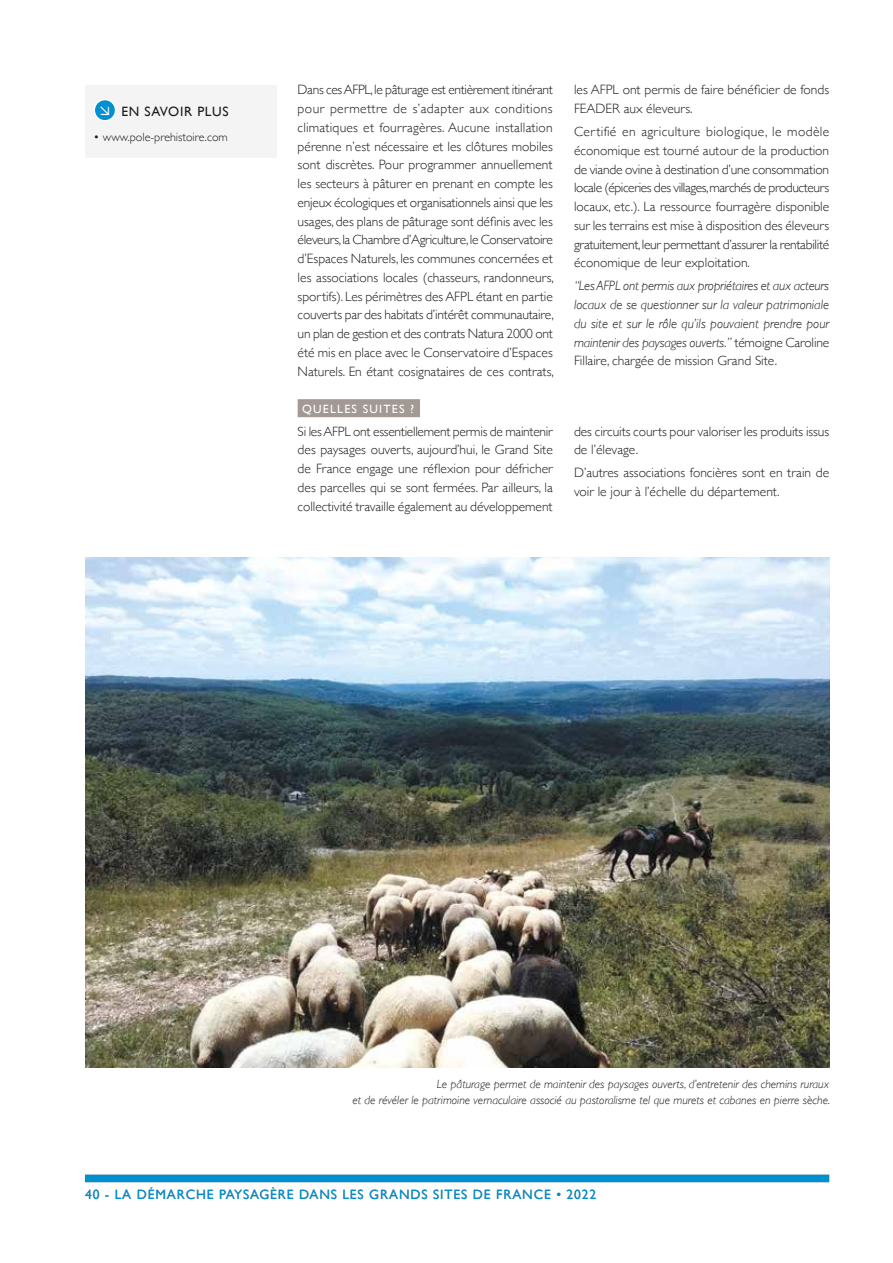
<style>
.page{position:relative;width:893px;height:1263px;background:#fff}
.page>*{position:absolute;margin:0;border:0;box-sizing:border-box;transform-origin:0 0}
.t1{font:300 13.5px/18.8px "Gill Sans";color:#1d1d1b;text-align:justify}
.t2{font:italic 300 13.5px/18.8px "Gill Sans";letter-spacing:-.01em;color:#1d1d1b;text-align:justify}
.t3{font:13.5px "Gill Sans";letter-spacing:.065em;color:#008fcf}
.t4{font:13.5px "Gill Sans";letter-spacing:.05em;color:#1d1d1b}
.t5{font:italic 300 12px/15.8px "Gill Sans";color:#1d1d1b;text-align:right}
.t6{font:300 12px "Gill Sans";color:#1d1d1b}
.t7{font:12px "Gill Sans";letter-spacing:.1em;color:#fff}
.s1{color:#fff}
.s2{font-style:normal}
</style>
<div class="page">
<div style="left:85px;top:85px;width:191px;height:72px;background:#f5f4f4"></div>
<div style="left:94px;top:100px;width:22px;height:21px;background:#008fcf;border-radius:50%"></div>
<div style="left:94px;top:99px;width:22px;height:23px;border:2px solid #fff;border-radius:50%"></div>
<div style="left:298px;top:399px;width:122px;height:18px;background:#a29995"></div>
<div style="left:85px;top:1175px;width:744px;height:7px;background:#008fcf"></div>
<img style="left:85px;top:557px;width:744px;height:510px">
<p class="t4" style="left:99px;top:104px;width:131px"><span class="s1">➢</span> EN SAVOIR PLUS</p>
<p class="t6" style="left:94px;top:127px;width:136px">• www.pole-prehistoire.com</p>
<p class="t1" style="left:298px;top:80px;width:258px">Dans ces AFPL, le pâturage est entièrement itinérant pour permettre de s’adapter aux conditions climatiques et fourragères. Aucune installation pérenne n’est nécessaire et les clôtures mobiles sont discrètes. Pour programmer annuellement les secteurs à pâturer en prenant en compte les enjeux écologiques et organisationnels ainsi que les usages, des plans de pâturage sont définis avec les éleveurs, la Chambre d’Agriculture, le Conservatoire d’Espaces Naturels, les communes concernées et les associations locales (chasseurs, randonneurs, sportifs). Les périmètres des AFPL étant en partie couverts par des habitats d’intérêt communautaire, un plan de gestion et des contrats Natura 2000 ont été mis en place avec le Conservatoire d’Espaces Naturels. En étant cosignataires de ces contrats,</p>
<p class="t1" style="left:574px;top:80px;width:257px">les AFPL ont permis de faire bénéficier de fonds<br>FEADER aux éleveurs.</p>
<p class="t1" style="left:574px;top:122px;width:257px">Certifié en agriculture biologique, le modèle économique est tourné autour de la production de viande ovine à destination d’une consommation locale (épiceries des villages, marchés de producteurs locaux, etc.). La ressource fourragère disponible sur les terrains est mise à disposition des éleveurs gratuitement, leur permettant d’assurer la rentabilité économique de leur exploitation.</p>
<p class="t2" style="left:574px;top:277px;width:257px">“Les AFPL ont permis aux propriétaires et aux acteurs locaux de se questionner sur la valeur patrimoniale du site et sur le rôle qu’ils pouvaient prendre pour maintenir des paysages ouverts.” <span class="s2">témoigne Caroline Fillaire, chargée de mission Grand Site.</span></p>
<p class="t7" style="left:302px;top:402px;width:114px">QUELLES SUITES ?</p>
<p class="t1" style="left:298px;top:421px;width:257px">Si les AFPL ont essentiellement permis de maintenir des paysages ouverts, aujourd’hui, le Grand Site de France engage une réflexion pour défricher des parcelles qui se sont fermées. Par ailleurs, la collectivité travaille également au développement</p>
<p class="t1" style="left:574px;top:421px;width:257px">des circuits courts pour valoriser les produits issus de l’élevage.</p>
<p class="t1" style="left:574px;top:463px;width:257px">D’autres associations foncières sont en train de voir le jour à l’échelle du département.</p>
<p class="t5" style="left:352px;top:1076px;width:479px">Le pâturage permet de maintenir des paysages ouverts, d’entretenir des chemins ruraux<br>et de révéler le patrimoine vernaculaire associé au pastoralisme tel que murets et cabanes en pierre sèche.</p>
<p class="t3" style="left:85px;top:1187px;width:513px">40 - LA DÉMARCHE PAYSAGÈRE DANS LES GRANDS SITES DE FRANCE • 2022</p>
</div>
